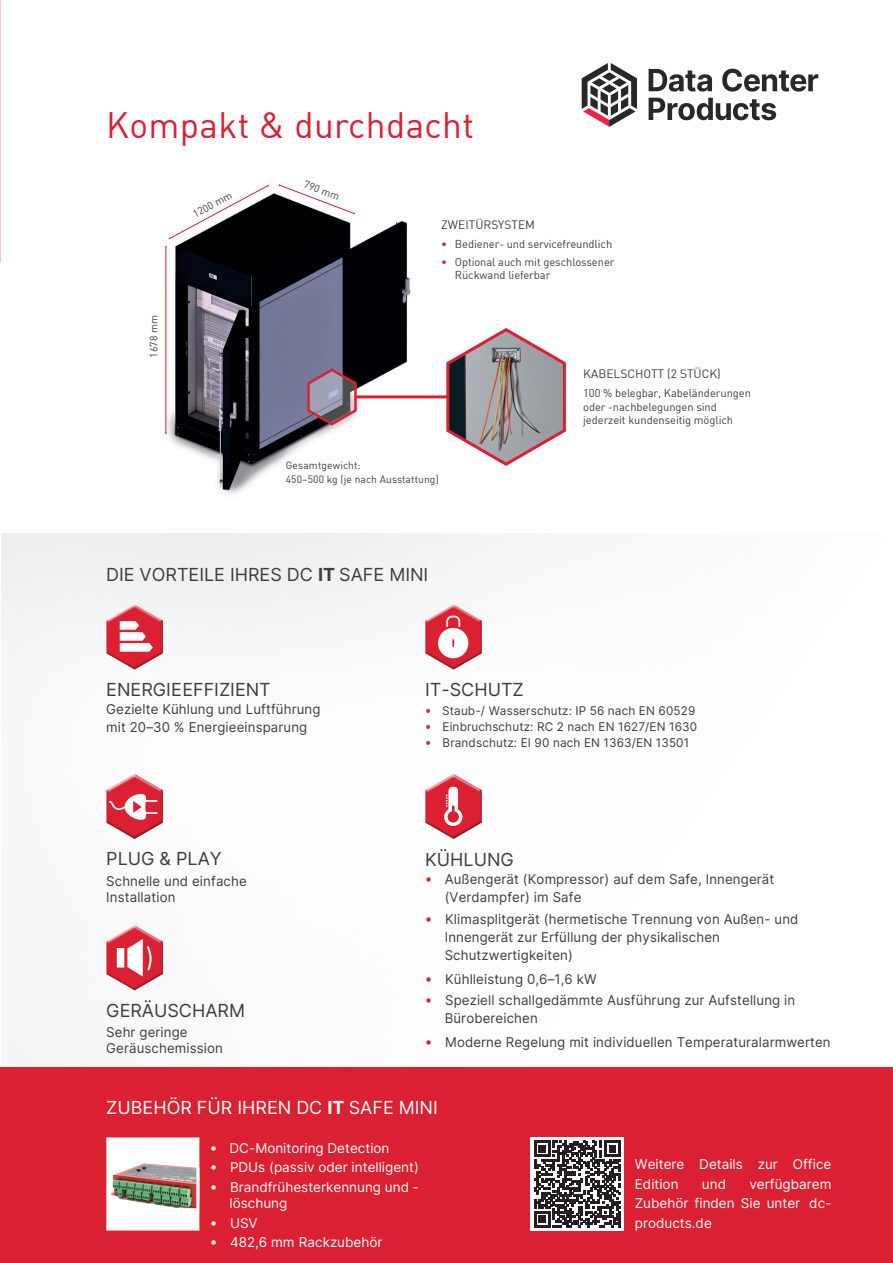
<style>
.page{position:relative;width:893px;height:1263px;background:#fff}
.page>*{position:absolute;margin:0;border:0;box-sizing:border-box;transform-origin:0 0}
.t1{font:36px "DIN";letter-spacing:.01em;color:#da2031}
.t2{font:18px "Inter";color:#3e3e3f}
.t3{font:18px "Inter";color:#fff}
.t4{font:13.5px/18px "Inter";letter-spacing:.01em;color:#3e3e3f}
.t5{font:13.5px/19.5px "Inter";color:#fff}
.t6{font:12px "Inter";letter-spacing:.01em;color:#3e3e3f}
.t7{font:12px "DIN";color:#3e3e3f}
.t8{font:11.25px/13.5px "DIN";letter-spacing:-.005em;color:#3e3e3f}
.t9{font:10.5px/14.4px "DIN";letter-spacing:.01em;color:#3e3e3f}
.s1{color:#da2031}
.s2{font-weight:700}
.s3{font-family:"DIN";color:#da2031}
.s4{font-family:"DIN"}
</style>
<div class="page">
<div style="left:0;top:1067px;width:893px;height:196px;background:#da2031"></div>
<img style="left:110px;top:1141px;width:85px;height:85px">
<div style="left:106px;top:1137px;width:93px;height:93px;border:3px solid #fff"></div>
<img style="left:165px;top:185px;width:262px;height:309px">
<hr style="left:166px;top:247px;width:1px;height:186px;background:#da2031">
<svg style="left:169px;top:184px;width:100px;height:56px"></svg>
<svg style="left:279px;top:184px;width:76px;height:31px"></svg>
<hr style="left:356px;top:395px;width:121px;height:3px;background:#da2031">
<svg style="left:305px;top:367px;width:53px;height:60px;background:#8a7584"></svg>
<svg style="left:444px;top:328px;width:122px;height:138px"></svg>
<div style="left:104px;top:789px;width:60px;height:53px;background:#fbfbfb"></div>
<svg style="left:106px;top:774px;width:57px;height:65px"></svg>
<div style="left:104px;top:940px;width:60px;height:53px;background:#f8f9f9"></div>
<svg style="left:106px;top:925px;width:57px;height:65px"></svg>
<div style="left:104px;top:620px;width:60px;height:53px;background:#fafafa"></div>
<svg style="left:106px;top:604px;width:57px;height:66px"></svg>
<svg style="left:425px;top:604px;width:57px;height:66px"></svg>
<svg style="left:425px;top:774px;width:57px;height:65px"></svg>
<svg style="left:530px;top:1137px;width:94px;height:94px"></svg>
<svg style="left:534px;top:1141px;width:86px;height:86px;background:#706d6e"></svg>
<img style="left:581px;top:63px;width:238px;height:64px">
<h1 class="t1" style="left:106px;top:103px;width:369px">Kompakt &amp; durchdacht</h1>
<p class="t9" style="left:190px;top:208px;width:44px;rotate:-28deg">1200 mm</p>
<p class="t9" style="left:146px;top:358px;width:44px;rotate:-90deg">1678 mm</p>
<p class="t9" style="left:307px;top:177px;width:39px;rotate:21deg">790 mm</p>
<p class="t7" style="left:441px;top:217px;width:95px">ZWEITÜRSYSTEM</p>
<p class="t8" style="left:441px;top:237px;width:172px"><span class="s1">•</span> Bediener- und servicefreundlich</p>
<p class="t8" style="left:455px;top:255px;width:161px;text-indent:-13px"><span class="s1">•</span> Optional auch mit geschlossener<br>Rückwand lieferbar</p>
<p class="t7" style="left:583px;top:366px;width:139px">KABELSCHOTT (2 STÜCK)</p>
<p class="t8" style="left:583px;top:386px;width:169px">100 % belegbar, Kabeländerungen oder -nachbelegungen sind jederzeit kundenseitig möglich</p>
<p class="t9" style="left:286px;top:458px;width:154px">Gesamtgewicht:<br>450–500 kg (je nach Ausstattung)</p>
<h2 class="t2" style="left:106px;top:562px;width:324px">DIE VORTEILE IHRES DC <span class="s2">IT</span> SAFE MINI</h2>
<h2 class="t2" style="left:106px;top:677px;width:166px">ENERGIE EFFIZIENT</h2>
<p class="t4" style="left:106px;top:700px;width:216px">Gezielte Kühlung und Luftführung mit 20–30 % Energieeinsparung</p>
<p class="t6" style="left:425px;top:702px;width:272px"><span class="s3">•</span> Staub-/ Wasserschutz: IP 56 nach EN 60529</p>
<h2 class="t2" style="left:425px;top:677px;width:100px">IT-SCHUTZ</h2>
<p class="t6" style="left:425px;top:718px;width:273px"><span class="s3">•</span> Einbruchschutz: RC 2 nach EN 1627/EN 1630</p>
<p class="t6" style="left:425px;top:734px;width:265px"><span class="s3">•</span> Brandschutz: EI 90 nach EN 1363/EN 13501</p>
<h2 class="t2" style="left:106px;top:846px;width:117px">PLUG &amp; PLAY</h2>
<p class="t4" style="left:106px;top:872px;width:142px;line-height:16.2px">Schnelle und einfache<br>Installation</p>
<h2 class="t2" style="left:106px;top:997px;width:140px">GERÄUSCHARM</h2>
<p class="t4" style="left:106px;top:1024px;width:118px;line-height:16.2px">Sehr geringe<br>Geräuschemission</p>
<h2 class="t2" style="left:425px;top:846px;width:90px">KÜHLUNG</h2>
<p class="t4" style="left:445px;top:870px;width:331px;text-indent:-20px"><span class="s3">•</span> Außengerät (Kompressor) auf dem Safe, Innengerät (Verdampfer) im Safe</p>
<p class="t4" style="left:445px;top:910px;width:355px;text-indent:-20px"><span class="s3">•</span> Klimasplitgerät (hermetische Trennung von Außen- und<br>Innengerät zur Erfüllung der physikalischen<br>Schutzwertigkeiten)</p>
<p class="t4" style="left:425px;top:970px;width:173px"><span class="s3">•</span> Kühlleistung 0,6–1,6 kW</p>
<p class="t4" style="left:445px;top:991px;width:352px;text-indent:-20px"><span class="s3">•</span> Speziell schallgedämmte Ausführung zur Aufstellung in<br>Bürobereichen</p>
<p class="t4" style="left:425px;top:1033px;width:407px"><span class="s3">•</span> Moderne Regelung mit individuellen Temperaturalarmwerten</p>
<h2 class="t3" style="left:106px;top:1095px;width:333px">ZUBEHÖR FÜR IHREN DC <span class="s2">IT</span> SAFE MINI</h2>
<p class="t5" style="left:210px;top:1138px;width:181px"><span class="s4">•</span> DC-Monitoring Detection</p>
<p class="t5" style="left:210px;top:1157px;width:210px"><span class="s4">•</span> PDUs (passiv oder intelligent)</p>
<p class="t5" style="left:230px;top:1178px;width:191px;line-height:16.2px;text-indent:-19px"><span class="s4">•</span> Brandfrühesterkennung und - löschung</p>
<p class="t5" style="left:210px;top:1212px;width:49px"><span class="s4">•</span> USV</p>
<p class="t5" style="left:210px;top:1232px;width:174px"><span class="s4">•</span> 482,6 mm Rackzubehör</p>
<p class="t5" style="left:635px;top:1154px;width:198px">Weitere Details zur Office<br>Edition</p>
<p class="t5" style="left:635px;top:1174px;width:198px;text-align:justify;text-indent:115px">verfügbarem Zubehör finden Sie unter dc&shy;products.de</p>
<p class="t5" style="left:702px;top:1174px;width:26px">und</p>
</div>
